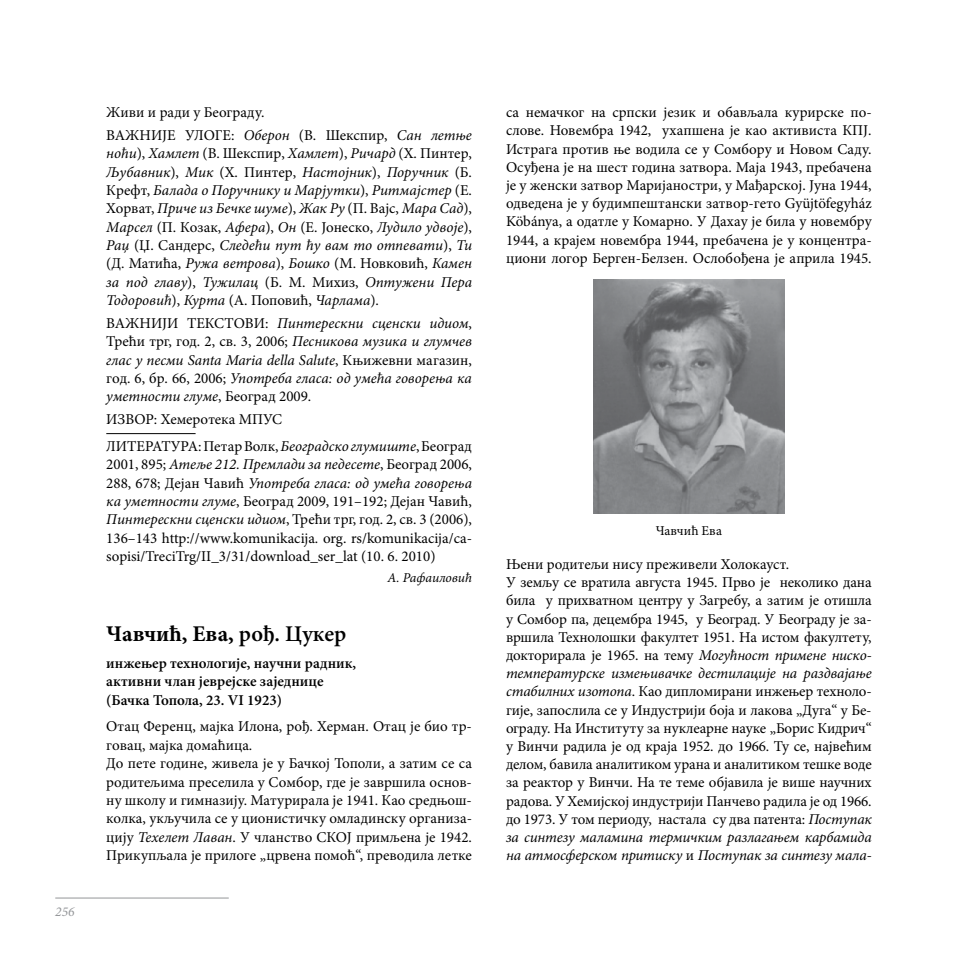
<style>
.page{position:relative;width:978px;height:978px;background:#fff}
.page>*{position:absolute;margin:0;border:0;box-sizing:border-box;transform-origin:0 0}
.t1{font:700 22.5px "Minion Pro";color:#000}
.t2{font:15px/18.1px "Minion Pro";letter-spacing:-.005em;color:#000}
.t3{font:italic 15px/18.3px "Minion Pro";color:#000;text-align:justify}
.t4{font:600 15px/18.3px "Minion Pro";color:#000}
.t5{font:italic 13.5px "Minion Pro";color:#000}
.t6{font:13.5px "Minion Pro";color:#000}
.t7{font:italic 13.5px "Minion Pro";color:#939598}
.s1{font-style:italic}
.s2{font-style:normal}
.s3{font-weight:600}
</style>
<div class="page">
<hr style="left:55px;top:898px;width:174px;height:1px;background:#939598">
<hr style="left:106px;top:433px;width:90px;height:1px;background:#000">
<img style="left:593px;top:280px;width:191px;height:233px">
<p class="t7" style="left:55px;top:902px;width:21px">256</p>
<p class="t2" style="left:106px;top:101px;width:367px;line-height:22.6px">Живи и ради у Београду.<br>ВАЖНИЈЕ УЛОГЕ: <span class="s1">Оберон</span> (В. Шекспир, <span class="s1">Сан летње</span></p>
<p class="t3" style="left:106px;top:144px;width:367px">ноћи<span class="s2">),</span> Хамлет <span class="s2">(В. Шекспир,</span> Хамлет<span class="s2">),</span> Ричард <span class="s2">(Х. Пинтер, </span>Љубавник<span class="s2">),</span> Мик <span class="s2">(Х. Пинтер,</span> Настојник<span class="s2">),</span> Поручник <span class="s2">(Б.<br>Крефт,</span> Балада о Поручнику и Марјутки<span class="s2">),</span> Ритмајстер <span class="s2">(Е.<br>Хорват,</span> Приче из Бечке шуме<span class="s2">),</span> Жак Ру <span class="s2">(П. Вајс,</span> Мара Сад<span class="s2">), </span>Марсел <span class="s2">(П. Козак,</span> Афера<span class="s2">),</span> Он <span class="s2">(Е. Јонеско,</span> Лудило удвоје<span class="s2">), </span>Раџ <span class="s2">(Џ. Сандерс,</span> Следећи пут ћу вам то отпевати<span class="s2">),</span> Ти <span class="s2">(Д. Матића,</span> Ружа ветрова<span class="s2">),</span> Бошко <span class="s2">(М. Новковић,</span> Камен за под главу<span class="s2">),</span> Тужилац <span class="s2">(Б. М. Михиз,</span> Оптужени Пера Тодоровић<span class="s2">),</span> Курта <span class="s2">(А. Поповић,</span> Чарлама<span class="s2">).</span></p>
<p class="t3" style="left:106px;top:314px;width:367px"><span class="s2">ВАЖНИЈИ ТЕКСТОВИ:</span> Пинтерескни сценски идиом<span class="s2">, Трећи трг, год. 2, св. 3, 2006;</span> Песникова музика и глумчев глас у песми Santa Maria della Salute<span class="s2">, Књижевни магазин, год. 6, бр. 66, 2006;</span> Употреба гласа: од умећа говорења ка уметности глуме<span class="s2">, Београд 2009.</span></p>
<p class="t2" style="left:106px;top:406px;width:367px;line-height:26.8px">ИЗВОР: Хемеротека МПУС<br>ЛИТЕРАТУРА: Петар Волк, <span class="s1">Београдско глумиште</span>, Београд</p>
<p class="t2" style="left:106px;top:455px;width:367px;text-align:justify">2001, 895; <span class="s1">Атеље 212. Премлади за педесете</span>, Београд 2006, 288, 678; Дејан Чавић <span class="s1">Употреба гласа: од умећа говорења ка уметности глуме</span>, Београд 2009, 191–192; Дејан Чавић, <span class="s1">Пинтерескни сценски идиом</span>, Трећи трг, год. 2, св. 3 (2006), 136–143 http://www.komunikacija. org. rs/komunikacija/ca&shy;sopisi/TreciTrg/II_3/31/download_ser_lat (10. 6. 2010)</p>
<p class="t5" style="left:388px;top:568px;width:86px">А. Рафаиловић</p>
<h1 class="t1" style="left:106px;top:618px;width:242px">Чавчић, Ева, <span class="s3">рођ. Цукер</span></h1>
<p class="t4" style="left:106px;top:654px;width:252px">инжењер технологије, научни радник, активни члан јеврејске заједнице (Бачка Топола, 23. VI 1923)</p>
<p class="t2" style="left:106px;top:717px;width:367px">Отац Ференц, мајка Илона, рођ. Херман. Отац је био тр&shy;говац, мајка домаћица.<br>До пете године, живела је у Бачкој Тополи, а затим се са родитељима преселила у Сомбор, где је завршила основ&shy;ну школу и гимназију. Матурирала је 1941. Као средњош&shy;колка, укључила се у ционистичку омладинску организа&shy;цију <span class="s1">Техелет Лаван</span>. У чланство СКОЈ примљена је 1942.<br>Прикупљала је прилоге „црвена помоћ“, преводила летке</p>
<p class="t2" style="left:506px;top:103px;width:367px;text-align:justify">са немачког на српски језик и обављала курирске по&shy;слове. Новембра 1942, ухапшена је као активиста КПЈ.<br>Истрага против ње водила се у Сомбору и Новом Саду.<br>Осуђена је на шест година затвора. Маја 1943, пребачена је у женски затвор Маријаностри, у Мађарској. Јуна 1944, одведена је у будимпештански затвор-гето Gyüjtöfegyház Köbánya, а одатле у Комарно. У Дахау је била у новембру 1944, а крајем новембра 1944, пребачена је у концентра&shy;циони логор Берген-Белзен. Ослобођена је априла 1945.</p>
<p class="t6" style="left:656px;top:521px;width:68px">Чавчић Ева</p>
<p class="t2" style="left:506px;top:555px;width:367px">Њени родитељи нису преживели Холокауст.<br>У земљу се вратила августа 1945. Прво је неколико дана била у прихватном центру у Загребу, а затим је отишла у Сомбор па, децембра 1945, у Београд. У Београду је за&shy;вршила Технолошки факултет 1951. На истом факултету, докторирала је 1965. на тему <span class="s1">Могућност примене ниско&shy;температурске измењивачке дестилације на раздвајање стабилних изотопа</span>. Као дипломирани инжењер техноло&shy;гије, запослила се у Индустрији боја и лакова „Дуга“ у Бе&shy;ограду. На Институту за нуклеарне науке „Борис Кидрич“ у Винчи радила је од краја 1952. до 1966. Ту се, највећим делом, бавила аналитиком урана и аналитиком тешке воде за реактор у Винчи. На те теме објавила је више научних радова. У Хемијској индустрији Панчево радила је од 1966. до 1973. У том периоду, настала су два патента: <span class="s1">Поступак за синтезу маламина термичким разлагањем карбамида на атмосферском притиску</span> и <span class="s1">Поступак за синтезу мала-</span></p>
</div>
